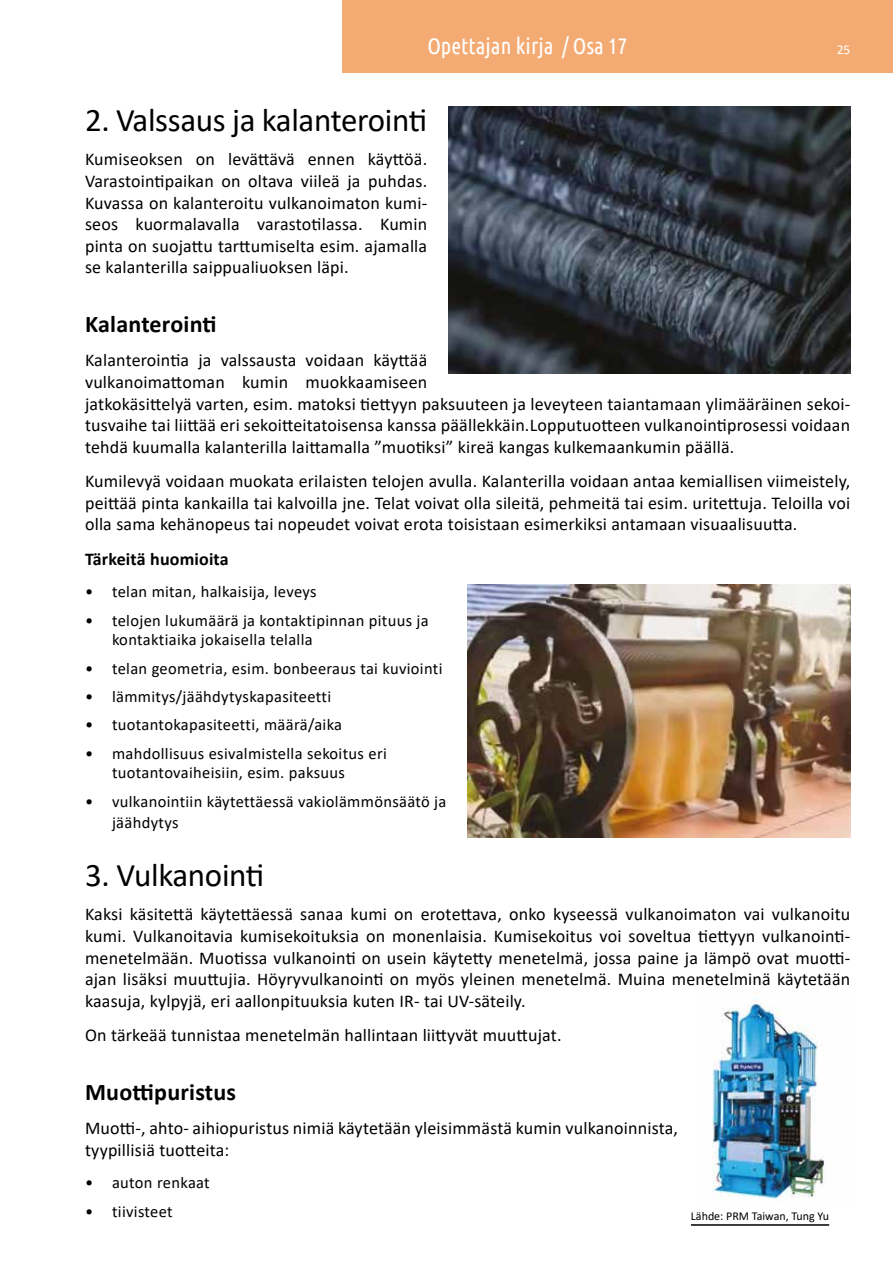
<style>
.page{position:relative;width:893px;height:1263px;background:#fff}
.page>*{position:absolute;margin:0;border:0;box-sizing:border-box;transform-origin:0 0}
.t1{font:33px "Calibri";letter-spacing:-.01em;color:#000}
.t2{font:700 24px "Calibri";letter-spacing:.01em;color:#000}
.t3{font:22.5px "Ubuntu Condensed";color:#fff}
.t4{font:18px/21.6px "Calibri";letter-spacing:.01em;color:#000;text-align:justify}
.t5{font:700 18px "Calibri";letter-spacing:.01em;color:#000}
.t6{font:16.5px/19.8px "Calibri";letter-spacing:.02em;color:#000}
.t7{font:13.5px "Calibri";color:#fff}
.t8{font:12px "Calibri";color:#000}
</style>
<div class="page">
<div style="left:342px;top:0;width:551px;height:72px;background:#f4ab73"></div>
<hr style="left:691px;top:1224px;width:138px;height:2px;background:#000">
<img style="left:449px;top:106px;width:401px;height:268px">
<img style="left:468px;top:585px;width:382px;height:253px">
<img style="left:712px;top:992px;width:113px;height:207px">
<p class="t3" style="left:427px;top:32px;width:202px">Opettajan kirja / Osa 17</p>
<p class="t7" style="left:837px;top:40px;width:15px">25</p>
<h1 class="t1" style="left:85px;top:97px;width:344px">2. Valssaus ja kalanterointi</h1>
<p class="t4" style="left:85px;top:148px;width:344px">Kumiseoksen on levättävä ennen käyttöä.<br>Varastointipaikan on oltava viileä ja puhdas.<br>Kuvassa on kalanteroitu vulkanoimaton kumi&shy;seos kuormalavalla varastotilassa. Kumin pinta on suojattu tarttumiselta esim. ajamalla se kalanterilla saippualiuoksen läpi.</p>
<h2 class="t2" style="left:85px;top:307px;width:133px">Kalanterointi</h2>
<p class="t4" style="left:85px;top:349px;width:767px;text-align:left">Kalanterointia ja valssausta voidaan käyttää<br>vulkanoimattoman kumin muokkaamiseen<br>jatkokäsittelyä varten, esim. matoksi tiettyyn paksuuteen ja leveyteen taiantamaan ylimääräinen sekoi&shy;tusvaihe tai liittää eri sekoitteitatoisensa kanssa päällekkäin.Lopputuotteen vulkanointiprosessi voidaan tehdä kuumalla kalanterilla laittamalla ”muotiksi” kireä kangas kulkemaankumin päällä.</p>
<p class="t4" style="left:85px;top:470px;width:767px">Kumilevyä voidaan muokata erilaisten telojen avulla. Kalanterilla voidaan antaa kemiallisen viimeistely, peittää pinta kankailla tai kalvoilla jne. Telat voivat olla sileitä, pehmeitä tai esim. uritettuja. Teloilla voi olla sama kehänopeus tai nopeudet voivat erota toisistaan esimerkiksi antamaan visuaalisuutta.</p>
<p class="t5" style="left:85px;top:546px;width:145px">Tärkeitä huomioita</p>
<p class="t6" style="left:85px;top:581px;width:233px">• telan mitan, halkaisija, leveys</p>
<p class="t6" style="left:112px;top:610px;width:318px;text-indent:-27px">• telojen lukumäärä ja kontaktipinnan pituus ja kontaktiaika jokaisella telalla</p>
<p class="t6" style="left:85px;top:658px;width:359px">• telan geometria, esim. bonbeeraus tai kuviointi</p>
<p class="t6" style="left:85px;top:686px;width:248px">• lämmitys/jäähdytyskapasiteetti</p>
<p class="t6" style="left:85px;top:714px;width:259px">• tuotantokapasiteetti, määrä/aika</p>
<p class="t6" style="left:112px;top:743px;width:276px;text-indent:-27px">• mahdollisuus esivalmistella sekoitus eri tuotantovaiheisiin, esim. paksuus</p>
<p class="t6" style="left:112px;top:790px;width:336px;line-height:21.6px;text-indent:-27px">• vulkanointiin käytettäessä vakiolämmönsäätö ja jäähdytys</p>
<h1 class="t1" style="left:85px;top:852px;width:181px">3. Vulkanointi</h1>
<p class="t4" style="left:85px;top:903px;width:767px">Kaksi käsitettä käytettäessä sanaa kumi on erotettava, onko kyseessä vulkanoimaton vai vulkanoitu kumi. Vulkanoitavia kumisekoituksia on monenlaisia. Kumisekoitus voi soveltua tiettyyn vulkanointi&shy;menetelmään. Muotissa vulkanointi on usein käytetty menetelmä, jossa paine ja lämpö ovat muotti&shy;ajan lisäksi muuttujia. Höyryvulkanointi on myös yleinen menetelmä. Muina menetelminä käytetään kaasuja, kylpyjä, eri aallonpituuksia kuten IR- tai UV-säteily.</p>
<p class="t4" style="left:85px;top:1024px;width:478px">On tärkeää tunnistaa menetelmän hallintaan liittyvät muuttujat.</p>
<h2 class="t2" style="left:85px;top:1075px;width:153px">Muottipuristus</h2>
<p class="t4" style="left:85px;top:1117px;width:594px">Muotti-, ahto- aihiopuristus nimiä käytetään yleisimmästä kumin vulkanoinnista, tyypillisiä tuotteita:</p>
<p class="t6" style="left:85px;top:1172px;width:126px">• auton renkaat</p>
<p class="t6" style="left:85px;top:1201px;width:89px">• tiivisteet</p>
<p class="t8" style="left:691px;top:1208px;width:140px">Lähde: PRM Taiwan, Tung Yu</p>
</div>
